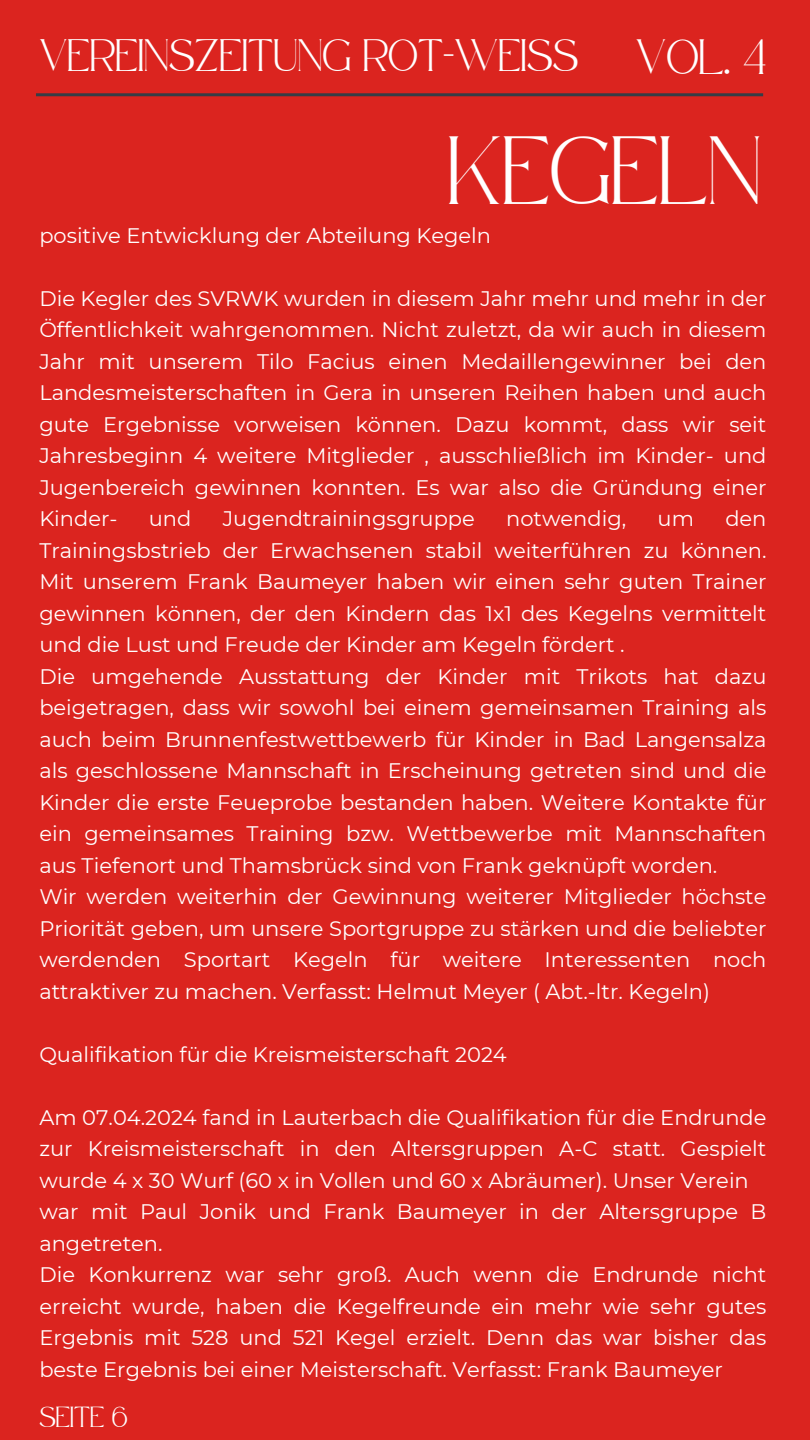
<style>
.page{position:relative;width:810px;height:1440px;background:#db241f}
.page>*{position:absolute;margin:0;border:0;box-sizing:border-box;transform-origin:0 0}
.t1{font:47.2px "Safira March";color:#fff}
.t2{font:24.2px "Safira March";color:#fff}
.t3{font:22.2px "Safira March";color:#fff}
.t4{font:21px/31.5px "Montserrat";color:#fff}
.t5{font:14.2px "Safira March";color:#fff}
</style>
<div class="page">
<hr style="left:36px;top:93px;width:727px;height:3px;background:#363d46">
<p class="t3" style="left:39px;top:51px;width:541px">VEREINSZEITUNG ROT-WEISS</p>
<h3 class="t2" style="left:636px;top:52px;width:132px">VOL. 4</h3>
<h3 class="t1" style="left:448px;top:160px;width:315px">KEGELN</h3>
<h2 class="t4" style="left:39px;top:220px;width:453px">positive Entwicklung der Abteilung Kegeln</h2>
<h1 class="t4" style="left:39px;top:283px;width:729px;text-align:justify">Die Kegler des SVRWK wurden in diesem Jahr mehr und mehr in der Öffentlichkeit wahrgenommen. Nicht zuletzt, da wir auch in diesem Jahr mit unserem Tilo Facius einen Medaillengewinner bei den Landesmeisterschaften in Gera in unseren Reihen haben und auch gute Ergebnisse vorweisen können. Dazu kommt, dass wir seit Jahresbeginn 4 weitere Mitglieder , ausschließlich im Kinder- und Jugenbereich gewinnen konnten. Es war also die Gründung einer Kinder-</h1>
<h1 class="t4" style="left:39px;top:503px;width:729px;text-indent:686px">den Trainingsbstrieb der Erwachsenen stabil weiterführen zu können.<br>Mit unserem Frank Baumeyer haben wir einen sehr guten Trainer gewinnen können, der den Kindern das 1x1 des Kegelns vermittelt und die Lust und Freude der Kinder am Kegeln fördert .<br>Die umgehende Ausstattung der Kinder mit Trikots hat dazu beigetragen, dass wir sowohl bei einem gemeinsamen Training als auch beim Brunnenfestwettbewerb für Kinder in Bad Langensalza als geschlossene Mannschaft in Erscheinung getreten sind und die Kinder die erste Feueprobe bestanden haben. Weitere Kontakte für ein gemeinsames Training bzw. Wettbewerbe mit Mannschaften aus Tiefenort und Thamsbrück sind von Frank geknüpft worden.<br>Wir werden weiterhin der Gewinnung weiterer Mitglieder höchste Priorität geben, um unsere Sportgruppe zu stärken und die beliebter werdenden Sportart Kegeln für weitere Interessenten noch attraktiver zu machen. Verfasst: Helmut Meyer ( Abt.-ltr. Kegeln)</h1>
<h1 class="t4" style="left:149px;top:503px;width:44px">und</h1>
<h1 class="t4" style="left:223px;top:503px;width:254px">Jugendtrainingsgruppe</h1>
<h1 class="t4" style="left:506px;top:503px;width:122px">notwendig,</h1>
<h1 class="t4" style="left:658px;top:503px;width:38px">um</h1>
<h3 class="t4" style="left:39px;top:1039px;width:469px">Qualifikation für die Kreismeisterschaft 2024</h3>
<h3 class="t4" style="left:39px;top:1102px;width:729px">Am 07.04.2024 fand in Lauterbach die Qualifikation für die Endrunde zur Kreismeisterschaft in den Altersgruppen A-C statt. Gespielt wurde 4 x 30 Wurf (60 x in Vollen und 60 x Abräumer). Unser Verein war mit Paul Jonik und Frank Baumeyer in der Altersgruppe B angetreten.<br>Die Konkurrenz war sehr groß. Auch wenn die Endrunde nicht erreicht wurde, haben die Kegelfreunde ein mehr wie sehr gutes Ergebnis mit 528 und 521 Kegel erzielt. Denn das war bisher das beste Ergebnis bei einer Meisterschaft. Verfasst: Frank Baumeyer</h3>
<p class="t5" style="left:39px;top:1414px;width:90px">SEITE 6</p>
</div>
